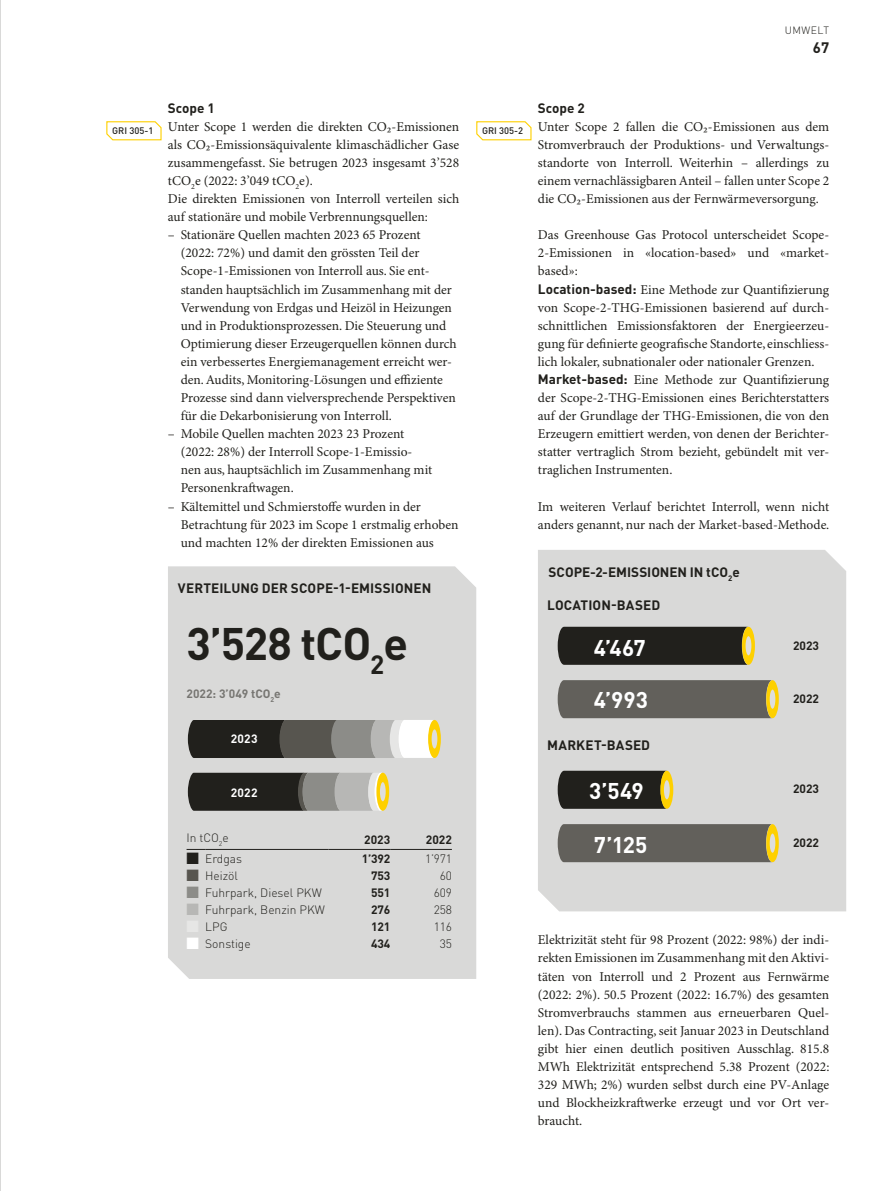
<style>
.page{position:relative;width:893px;height:1191px;background:#fff}
.page>*{position:absolute;margin:0;border:0;box-sizing:border-box;transform-origin:0 0}
.t1{font:700 45px "DINOT";color:#21201c}
.t2{font:700 22.5px "DINOT";letter-spacing:.01em;color:#fff}
.t3{font:700 15px "DINOT";color:#21201c}
.t4{font:13.5px/18.1px "Minion Pro";color:#21201c}
.t5{font:700 13.5px "DINOT";letter-spacing:.005em;color:#21201c}
.t6{font:700 13.5px "DINOT";letter-spacing:.025em;color:#21201c}
.t7{font:300 12px "DINOT";color:#21201c}
.t8{font:700 12px "DINOT";letter-spacing:-.02em;color:#21201c}
.t9{font:700 12px "DINOT";color:#777672}
.t10{font:700 12px "DINOT";color:#fff}
.t11{font:300 10.5px "DINOT";letter-spacing:.035em;color:#21201c}
.t12{font:500 9.3px "DINOT";color:#21201c}
.s1{font-family:"DINOT";font-weight:700}
.s2{color:#57554f}
.s3{color:#8c8c88}
.s4{color:#b7b7b5}
.s5{color:#e6e6e5}
.s6{color:#fff}
</style>
<div class="page">
<hr style="left:0;top:0;width:1px;height:1191px;background:#d9d9d8">
<div style="left:168px;top:566px;width:308px;height:413px;background:#d9d9d8"></div>
<svg style="left:187px;top:849px;width:18px;height:1px"></svg>
<hr style="left:205px;top:849px;width:124px;height:1px;background:#21201c">
<hr style="left:329px;top:849px;width:61px;height:1px;background:#21201c">
<hr style="left:390px;top:849px;width:62px;height:1px;background:#21201c">
<svg style="left:188px;top:772px;width:193px;height:38px;background:#5b5a57"></svg>
<div style="left:376px;top:772px;width:13px;height:38px;background:#fed000;border-radius:50%"></div>
<div style="left:380px;top:782px;width:6px;height:19px;background:#dededd;border-radius:50%"></div>
<svg style="left:188px;top:720px;width:245px;height:38px;background:#6d6c68"></svg>
<svg style="left:428px;top:720px;width:13px;height:38px"></svg>
<div style="left:432px;top:729px;width:5px;height:19px;background:#dededd;border-radius:50%"></div>
<div style="left:538px;top:550px;width:308px;height:361px;background:#d9d9d8"></div>
<div style="left:558px;top:627px;width:189px;height:38px;background:#21201c"></div>
<svg style="left:558px;top:770px;width:185px;height:39px;background:#706f6c"></svg>
<div style="left:558px;top:680px;width:213px;height:38px;background:#62605b"></div>
<div style="left:558px;top:824px;width:213px;height:38px;background:#62605b"></div>
<svg style="left:742px;top:627px;width:13px;height:38px"></svg>
<div style="left:746px;top:636px;width:5px;height:19px;background:#dededd;border-radius:50%"></div>
<svg style="left:766px;top:680px;width:13px;height:38px"></svg>
<div style="left:770px;top:689px;width:5px;height:19px;background:#dededd;border-radius:50%"></div>
<div style="left:660px;top:770px;width:13px;height:38px;background:#fed000;border-radius:50%"></div>
<div style="left:664px;top:780px;width:6px;height:19px;background:#dededd;border-radius:50%"></div>
<svg style="left:766px;top:824px;width:13px;height:38px"></svg>
<div style="left:770px;top:833px;width:5px;height:19px;background:#dededd;border-radius:50%"></div>
<svg style="left:106px;top:121px;width:56px;height:20px"></svg>
<svg style="left:476px;top:121px;width:56px;height:20px"></svg>
<p class="t11" style="left:785px;top:24px;width:46px">UMWELT</p>
<p class="t3" style="left:813px;top:38px;width:18px">67</p>
<p class="t5" style="left:168px;top:99px;width:49px">Scope 1</p>
<p class="t4" style="left:168px;top:118px;width:293px">Unter Scope 1 werden die direkten CO₂-Emissionen als CO₂-Emissionsäquivalente klimaschädlicher Gase zusammengefasst. Sie betrugen 2023 insgesamt 3’528 tCO<sub>2</sub>e (2022: 3’049 tCO<sub>2</sub>e).<br>Die direkten Emissionen von Interroll verteilen sich auf stationäre und mobile Verbrennungsquellen:</p>
<p class="t4" style="left:181px;top:226px;width:278px;text-indent:-13px">– Stationäre Quellen machten 2023 65 Prozent (2022: 72%) und damit den grössten Teil der Scope-1-Emissionen von Interroll aus. Sie ent&shy;standen hauptsächlich im Zusammenhang mit der Verwendung von Erdgas und Heizöl in Heizungen und in Produktionsprozessen. Die Steuerung und Optimierung dieser Erzeugerquellen können durch ein verbessertes Energiemanagement erreicht wer&shy;den. Audits, Monitoring-Lösungen und effiziente Prozesse sind dann vielversprechende Perspektiven für die Dekarbonisierung von Interroll.</p>
<p class="t4" style="left:181px;top:425px;width:253px;text-indent:-13px">– Mobile Quellen machten 2023 23 Prozent (2022: 28%) der Interroll Scope-1-Emissio&shy;nen aus, hauptsächlich im Zusammenhang mit Personenkraftwagen.</p>
<p class="t4" style="left:181px;top:498px;width:279px;text-indent:-13px">– Kältemittel und Schmierstoffe wurden in der<br>Betrachtung für 2023 im Scope 1 erstmalig erhoben und machten 12% der direkten Emissionen aus</p>
<p class="t5" style="left:178px;top:579px;width:255px">VERTEILUNG DER SCOPE-1-EMISSIONEN</p>
<p class="t12" style="left:112px;top:125px;width:43px">GRI 305-1</p>
<p class="t12" style="left:482px;top:125px;width:43px">GRI 305-2</p>
<p class="t5" style="left:538px;top:99px;width:49px">Scope 2</p>
<p class="t4" style="left:538px;top:118px;width:293px;text-align:justify">Unter Scope 2 fallen die CO₂-Emissionen aus dem Stromverbrauch der Produktions- und Verwaltungs&shy;standorte von Interroll. Weiterhin – allerdings zu einem vernachlässigbaren Anteil – fallen unter Scope 2 die CO₂-Emissionen aus der Fernwärmeversorgung.</p>
<p class="t4" style="left:538px;top:226px;width:293px">Das Greenhouse Gas Protocol unterscheidet Scope-2-Emissionen in «location-based» und «market&shy;based»:<br><span class="s1">Location-based:</span> Eine Methode zur Quantifizierung von Scope-2-THG-Emissionen basierend auf durch&shy;schnittlichen Emissionsfaktoren der Energieerzeu&shy;gung für definierte geografische Standorte, einschliess&shy;lich lokaler, subnationaler oder nationaler Grenzen.<br><span class="s1">Market-based:</span> Eine Methode zur Quantifizierung der Scope-2-THG-Emissionen eines Berichterstatters auf der Grundlage der THG-Emissionen, die von den Erzeugern emittiert werden, von denen der Berichter&shy;statter vertraglich Strom bezieht, gebündelt mit ver&shy;traglichen Instrumenten.</p>
<p class="t4" style="left:538px;top:497px;width:293px">Im weiteren Verlauf berichtet Interroll, wenn nicht anders genannt, nur nach der Market-based-Methode.</p>
<p class="t5" style="left:549px;top:563px;width:193px">SCOPE-2-EMISSIONEN IN tCO<sub>2</sub>e</p>
<p class="t5" style="left:547px;top:596px;width:115px">LOCATION-BASED</p>
<h1 class="t1" style="left:187px;top:614px;width:223px">3’528 tCO<sub>2</sub>e</h1>
<h2 class="t2" style="left:594px;top:633px;width:53px">4’467</h2>
<p class="t8" style="left:793px;top:638px;width:28px">2023</p>
<p class="t9" style="left:187px;top:686px;width:96px">2022: 3’049 tCO<sub>2</sub>e</p>
<h2 class="t2" style="left:594px;top:685px;width:56px">4’993</h2>
<p class="t8" style="left:793px;top:691px;width:28px">2022</p>
<p class="t10" style="left:231px;top:731px;width:28px">2023</p>
<p class="t6" style="left:547px;top:736px;width:105px">MARKET-BASED</p>
<p class="t10" style="left:231px;top:785px;width:28px">2022</p>
<h2 class="t2" style="left:589px;top:776px;width:56px">3’549</h2>
<p class="t8" style="left:793px;top:781px;width:28px">2023</p>
<p class="t7" style="left:187px;top:830px;width:44px">In tCO<sub>2</sub>e</p>
<p class="t8" style="left:364px;top:831px;width:28px">2023</p>
<p class="t8" style="left:426px;top:831px;width:28px">2022</p>
<p class="t7" style="left:187px;top:851px;width:57px">■ Erdgas</p>
<p class="t8" style="left:362px;top:850px;width:30px">1’392</p>
<p class="t7" style="left:425px;top:851px;width:28px">1’971</p>
<p class="t7" style="left:187px;top:868px;width:53px"><span class="s2">■</span> Heizöl</p>
<p class="t8" style="left:371px;top:867px;width:21px">753</p>
<p class="t7" style="left:440px;top:868px;width:14px">60</p>
<p class="t7" style="left:187px;top:885px;width:137px"><span class="s3">■</span> Fuhrpark, Diesel PKW</p>
<p class="t8" style="left:371px;top:884px;width:21px">551</p>
<p class="t7" style="left:434px;top:885px;width:20px">609</p>
<p class="t7" style="left:187px;top:902px;width:140px"><span class="s4">■</span> Fuhrpark, Benzin PKW</p>
<p class="t8" style="left:371px;top:901px;width:21px">276</p>
<p class="t7" style="left:434px;top:902px;width:20px">258</p>
<p class="t7" style="left:187px;top:919px;width:42px"><span class="s5">■</span> LPG</p>
<p class="t8" style="left:371px;top:918px;width:21px">121</p>
<p class="t7" style="left:434px;top:919px;width:20px">116</p>
<p class="t7" style="left:187px;top:936px;width:66px"><span class="s6">■</span> Sonstige</p>
<p class="t8" style="left:371px;top:935px;width:21px">434</p>
<p class="t7" style="left:440px;top:936px;width:14px">35</p>
<h2 class="t2" style="left:594px;top:830px;width:55px">7’125</h2>
<p class="t8" style="left:793px;top:834px;width:28px">2022</p>
<p class="t4" style="left:538px;top:931px;width:293px;text-align:justify">Elektrizität steht für 98 Prozent (2022: 98%) der indi&shy;rekten Emissionen im Zusammenhang mit den Aktivi&shy;täten von Interroll und 2 Prozent aus Fernwärme (2022: 2%). 50.5 Prozent (2022: 16.7%) des gesamten Stromverbrauchs stammen aus erneuerbaren Quel&shy;len). Das Contracting, seit Januar 2023 in Deutschland gibt hier einen deutlich positiven Ausschlag. 815.8<br>MWh Elektrizität entsprechend 5.38 Prozent (2022:<br>329 MWh; 2%) wurden selbst durch eine PV-Anlage und Blockheizkraftwerke erzeugt und vor Ort ver&shy;braucht.</p>
</div>
